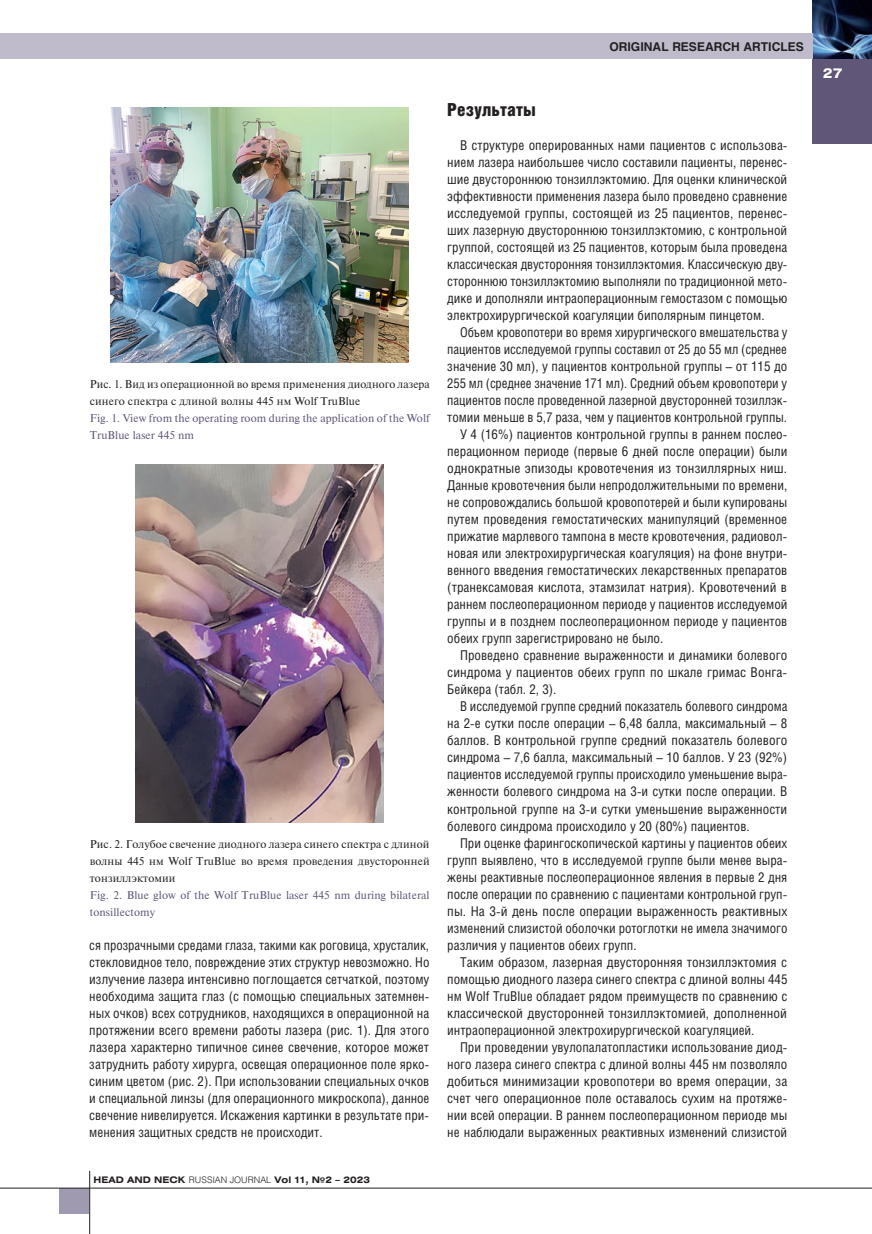
<style>
.page{position:relative;width:872px;height:1234px;background:#fff}
.page>*{position:absolute;margin:0;border:0;box-sizing:border-box;transform-origin:0 0}
.t1{font:18px "Helios Cond Black C";color:#231f20}
.t2{font:13.5px/17px "Helios Cond C";color:#231f20;text-align:justify}
.t3{font:700 13.5px "Helios Ext C";color:#fff}
.t4{font:700 12px "Helios C";color:#231f20}
.t5{font:11.25px/17px "Newton";letter-spacing:.01em;color:#231f20}
.t6{font:11.25px/17px "Newton";letter-spacing:.01em;color:#605677}
.t7{font:700 9px "Helios Ext C";color:#231f20}
.s1{font-family:"Helios Light C";font-weight:400}
</style>
<div class="page">
<div style="left:812px;top:59px;width:60px;height:85px;background:#605677"></div>
<img style="left:812px;top:0;width:60px;height:59px">
<div style="left:0;top:33px;width:812px;height:26px;background:#bfbbcb"></div>
<div style="left:60px;top:1187px;width:29px;height:26px;background:#a09ab1"></div>
<hr style="left:0;top:1187px;width:872px;height:1px;background:#231f20">
<hr style="left:89px;top:1170px;width:1px;height:63px;background:#231f20">
<img style="left:111px;top:107px;width:297px;height:255px">
<img style="left:136px;top:464px;width:247px;height:358px">
<p class="t4" style="left:609px;top:39px;width:196px">ORIGINAL RESEARCH ARTICLES</p>
<p class="t5" style="left:90px;top:375px;width:341px">Рис. 1. Вид из операционной во время применения диодного лазера синего спектра с длиной волны 445 нм Wolf TruBlue</p>
<p class="t6" style="left:90px;top:409px;width:341px">Fig. 1. View from the operating room during the application of the Wolf<br>TruBlue laser 445 nm</p>
<p class="t5" style="left:90px;top:834px;width:341px;text-align:justify">Рис. 2. Голубое свечение диодного лазера синего спектра с длиной волны 445 нм Wolf TruBlue во время проведения двусторонней тонзиллэктомии</p>
<p class="t6" style="left:90px;top:885px;width:341px">Fig. 2. Blue glow of the Wolf TruBlue laser 445 nm during bilateral tonsillectomy</p>
<p class="t2" style="left:89px;top:935px;width:342px">ся прозрачными средами глаза, такими как роговица, хрусталик, стекловидное тело, повреждение этих структур невозможно. Но излучение лазера интенсивно поглощается сетчаткой, поэтому необходима защита глаз (с помощью специальных затемнен&shy;ных очков) всех сотрудников, находящихся в операционной на протяжении всего времени работы лазера (рис. 1). Для этого лазера характерно типичное синее свечение, которое может затруднить работу хирурга, освещая операционное поле ярко&shy;синим цветом (рис. 2). При использовании специальных очков и специальной линзы (для операционного микроскопа), данное свечение нивелируется. Искажения картинки в результате при&shy;менения защитных средств не происходит.</p>
<p class="t7" style="left:94px;top:1174px;width:278px">HEAD AND NECK <span class="s1">RUSSIAN JOURNAL</span> Vol 11, №2 – 2023</p>
<h1 class="t1" style="left:447px;top:99px;width:90px">Результаты</h1>
<p class="t2" style="left:447px;top:136px;width:342px;text-indent:13px">В структуре оперированных нами пациентов с использова&shy;нием лазера наибольшее число составили пациенты, перенес&shy;шие двустороннюю тонзиллэктомию. Для оценки клинической эффективности применения лазера было проведено сравнение исследуемой группы, состоящей из 25 пациентов, перенес&shy;ших лазерную двустороннюю тонзиллэктомию, с контрольной группой, состоящей из 25 пациентов, которым была проведена классическая двусторонняя тонзиллэктомия. Классическую дву&shy;стороннюю тонзиллэктомию выполняли по традиционной мето&shy;дике и дополняли интраоперационным гемостазом с помощью электрохирургической коагуляции биполярным пинцетом.</p>
<p class="t2" style="left:460px;top:323px;width:329px">Объем кровопотери во время хирургического вмешательства у</p>
<p class="t2" style="left:447px;top:340px;width:341px">пациентов исследуемой группы составил от 25 до 55 мл (среднее</p>
<p class="t2" style="left:447px;top:357px;width:341px">значение 30 мл), у пациентов контрольной группы – от 115 до</p>
<p class="t2" style="left:447px;top:374px;width:341px">255 мл (среднее значение 171 мл). Средний объем кровопотери у</p>
<p class="t2" style="left:447px;top:391px;width:341px">пациентов после проведенной лазерной двусторонней тозиллэк-</p>
<p class="t2" style="left:447px;top:408px;width:341px">томии меньше в 5,7 раза, чем у пациентов контрольной группы.</p>
<p class="t2" style="left:460px;top:425px;width:329px">У 4 (16%) пациентов контрольной группы в раннем послео-</p>
<p class="t2" style="left:447px;top:442px;width:342px">перационном периоде (первые 6 дней после операции) были</p>
<p class="t2" style="left:447px;top:459px;width:341px">однократные эпизоды кровотечения из тонзиллярных ниш.</p>
<p class="t2" style="left:447px;top:476px;width:341px">Данные кровотечения были непродолжительными по времени,</p>
<p class="t2" style="left:447px;top:493px;width:341px">не сопровождались большой кровопотерей и были купированы</p>
<p class="t2" style="left:447px;top:510px;width:341px">путем проведения гемостатических манипуляций (временное</p>
<p class="t2" style="left:447px;top:527px;width:341px">прижатие марлевого тампона в месте кровотечения, радиовол-</p>
<p class="t2" style="left:447px;top:544px;width:341px">новая или электрохирургическая коагуляция) на фоне внутри-</p>
<p class="t2" style="left:447px;top:561px;width:341px">венного введения гемостатических лекарственных препаратов</p>
<p class="t2" style="left:447px;top:578px;width:341px">(транексамовая кислота, этамзилат натрия). Кровотечений в</p>
<p class="t2" style="left:447px;top:595px;width:342px">раннем послеоперационном периоде у пациентов исследуемой</p>
<p class="t2" style="left:447px;top:612px;width:341px">группы и в позднем послеоперационном периоде у пациентов</p>
<p class="t2" style="left:447px;top:629px;width:217px">обеих групп зарегистрировано не было.</p>
<p class="t2" style="left:460px;top:646px;width:329px">Проведено сравнение выраженности и динамики болевого</p>
<p class="t2" style="left:447px;top:663px;width:341px">синдрома у пациентов обеих групп по шкале гримас Вонга-</p>
<p class="t2" style="left:447px;top:680px;width:111px">Бейкера (табл. 2, 3).</p>
<p class="t2" style="left:460px;top:697px;width:329px">В исследуемой группе средний показатель болевого синдрома</p>
<p class="t2" style="left:447px;top:714px;width:341px">на 2-е сутки после операции – 6,48 балла, максимальный – 8</p>
<p class="t2" style="left:447px;top:731px;width:341px">баллов. В контрольной группе средний показатель болевого</p>
<p class="t2" style="left:447px;top:748px;width:341px">синдрома – 7,6 балла, максимальный – 10 баллов. У 23 (92%)</p>
<p class="t2" style="left:447px;top:765px;width:341px">пациентов исследуемой группы происходило уменьшение выра-</p>
<p class="t2" style="left:447px;top:782px;width:341px">женности болевого синдрома на 3-и сутки после операции. В</p>
<p class="t2" style="left:447px;top:799px;width:341px">контрольной группе на 3-и сутки уменьшение выраженности</p>
<p class="t2" style="left:447px;top:816px;width:304px">болевого синдрома происходило у 20 (80%) пациентов.</p>
<p class="t2" style="left:460px;top:833px;width:329px">При оценке фарингоскопической картины у пациентов обеих</p>
<p class="t2" style="left:447px;top:850px;width:341px">групп выявлено, что в исследуемой группе были менее выра-</p>
<p class="t2" style="left:447px;top:867px;width:341px">жены реактивные послеоперационное явления в первые 2 дня</p>
<p class="t2" style="left:447px;top:884px;width:341px">после операции по сравнению с пациентами контрольной груп-</p>
<p class="t2" style="left:447px;top:901px;width:341px">пы. На 3-й день после операции выраженность реактивных</p>
<p class="t2" style="left:447px;top:918px;width:342px">изменений слизистой оболочки ротоглотки не имела значимого</p>
<p class="t2" style="left:447px;top:935px;width:191px">различия у пациентов обеих групп.</p>
<p class="t2" style="left:460px;top:952px;width:328px">Таким образом, лазерная двусторонняя тонзиллэктомия с</p>
<p class="t2" style="left:447px;top:969px;width:342px">помощью диодного лазера синего спектра с длиной волны 445</p>
<p class="t2" style="left:447px;top:986px;width:341px">нм Wolf TruBlue обладает рядом преимуществ по сравнению с</p>
<p class="t2" style="left:447px;top:1003px;width:341px">классической двусторонней тонзиллэктомией, дополненной</p>
<p class="t2" style="left:447px;top:1020px;width:309px">интраоперационной электрохирургической коагуляцией.</p>
<p class="t2" style="left:460px;top:1037px;width:329px">При проведении увулопалатопластики использование диод-</p>
<p class="t2" style="left:447px;top:1054px;width:341px">ного лазера синего спектра с длиной волны 445 нм позволяло</p>
<p class="t2" style="left:447px;top:1071px;width:342px">добиться минимизации кровопотери во время операции, за</p>
<p class="t2" style="left:447px;top:1088px;width:341px">счет чего операционное поле оставалось сухим на протяже-</p>
<p class="t2" style="left:447px;top:1105px;width:341px">нии всей операции. В раннем послеоперационном периоде мы</p>
<p class="t2" style="left:447px;top:1123px;width:341px">не наблюдали выраженных реактивных изменений слизистой</p>
<p class="t3" style="left:822px;top:65px;width:21px">27</p>
</div>
